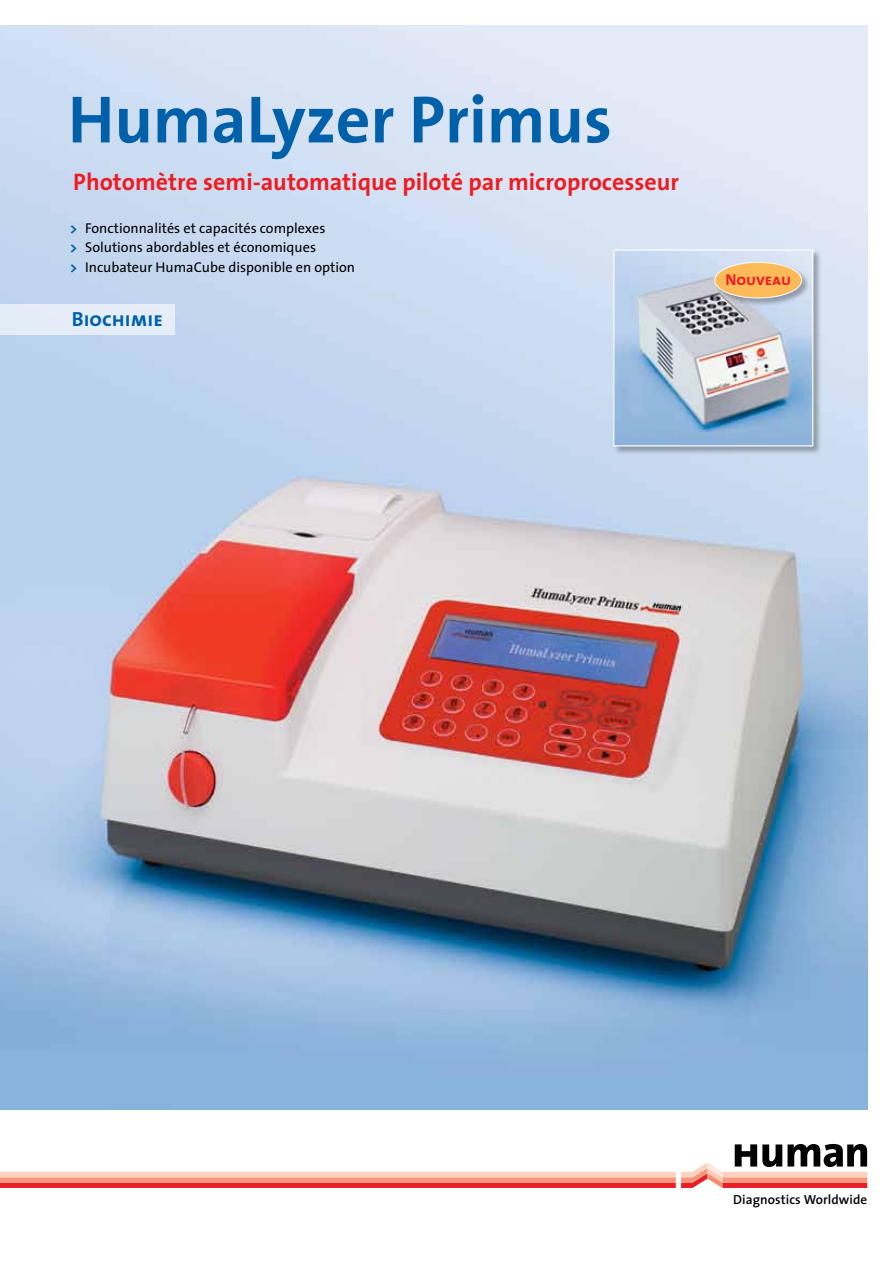
<style>
.page{position:relative;width:893px;height:1263px;background:#fff}
.page>*{position:absolute;margin:0;border:0;box-sizing:border-box;transform-origin:0 0}
.t1{font:700 67.5px "The Sans";color:#0061aa}
.t2{font:700 24px "The Sans";color:#ed1d24}
.t3{font:20.4px "The Sans Bold Caps";color:#0061aa}
.t4{font:15.9px "The Sans Bold Caps";color:#ed1d24}
.t5{font:14.25px/19.5px "The Sans";color:#000}
.t6{font:600 13.2px "The Sans";letter-spacing:.005em;color:#000}
.s1{font-weight:700;color:#0061aa}
</style>
<div class="page">
<img style="left:0;top:26px;width:867px;height:1084px">
<svg style="left:0;top:1144px;width:867px;height:44px"></svg>
<div style="left:0;top:304px;width:174px;height:31px;background:#e5edf9"></div>
<div style="left:613px;top:249px;width:209px;height:206px;background:#000;opacity:.3"></div>
<img style="left:615px;top:251px;width:196px;height:193px">
<div style="left:613px;top:249px;width:200px;height:197px;border:1px solid #fff"></div>
<div style="left:714px;top:261px;width:97px;height:46px;background:#000;opacity:.3"></div>
<div style="left:715px;top:262px;width:87px;height:36px;background:#fdba58;border-radius:50%"></div>
<div style="left:714px;top:262px;width:88px;height:36px;border:1px solid #fff;border-radius:50%"></div>
<h1 class="t1" style="left:68px;top:63px;width:545px">HumaLyzer Primus</h1>
<h2 class="t2" style="left:73px;top:162px;width:607px">Photomètre semi-automatique piloté par microprocesseur</h2>
<p class="t5" style="left:70px;top:218px;width:286px"><span class="s1">&gt;</span> Fonctionnalités et capacités complexes<br><span class="s1">&gt;</span> Solutions abordables et économiques<br><span class="s1">&gt;</span> Incubateur HumaCube disponible en option</p>
<h3 class="t3" style="left:72px;top:302px;width:92px">Biochimie</h3>
<p class="t4" style="left:725px;top:266px;width:67px">Nouveau</p>
<p class="t6" style="left:733px;top:1189px;width:135px">Diagnostics Worldwide</p>
</div>
